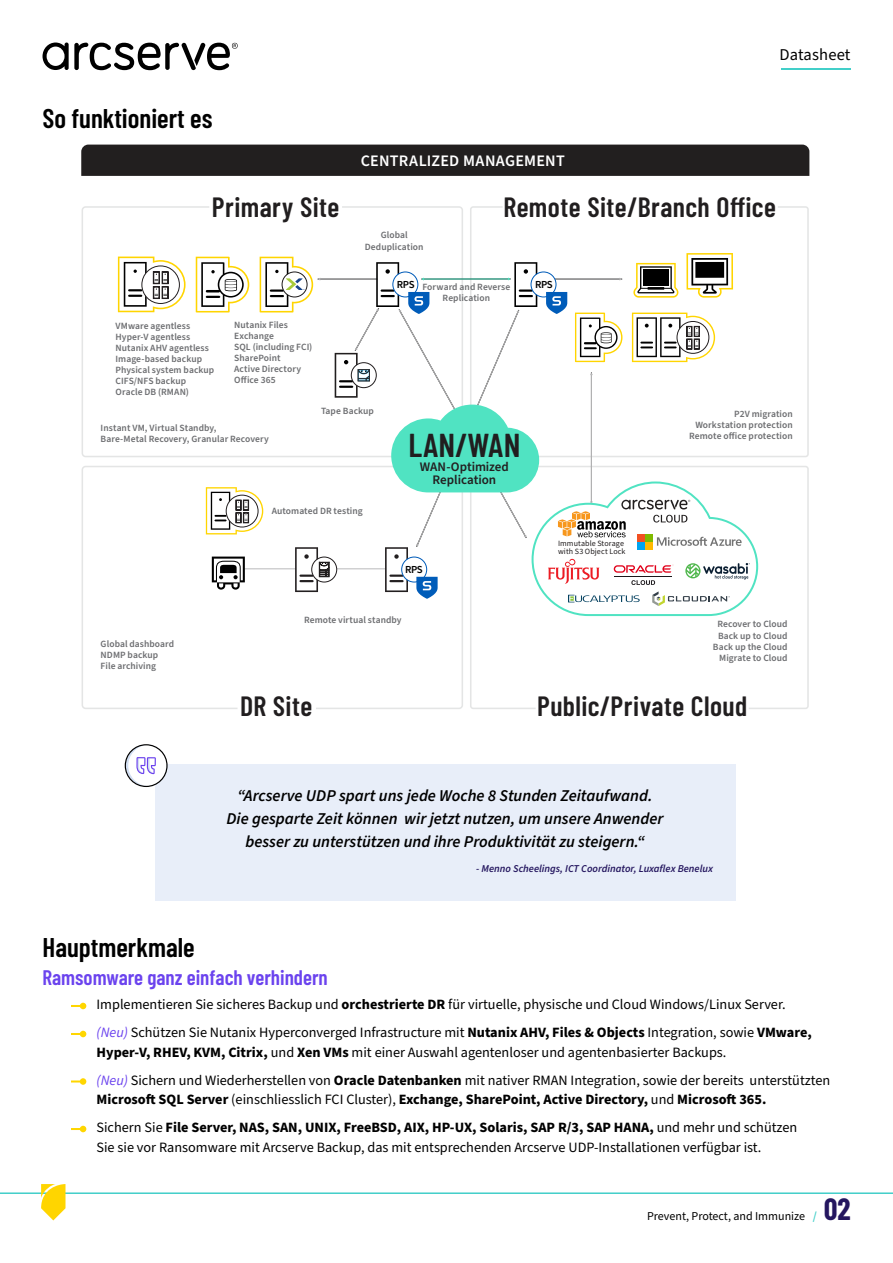
<style>
.page{position:relative;width:893px;height:1263px;background:#fff}
.page>*{position:absolute;margin:0;border:0;box-sizing:border-box;transform-origin:0 0}
.t1{font:600 33px "Barlow Condensed";letter-spacing:-.005em;color:#211e1f}
.t2{font:600 27.75px "Barlow Condensed";letter-spacing:.02em;color:#211e1f}
.t3{font:600 27px "Barlow Condensed";color:#000}
.t4{font:600 21px "Barlow Condensed";color:#6b43ee}
.t5{font:italic 600 16.5px/22.5px "Source Sans Pro";color:#000;text-align:center}
.t6{font:16.5px "Source Sans Pro";letter-spacing:.01em;color:#000}
.t7{font:600 16.05px "Source Sans Pro";letter-spacing:.01em;color:#fff}
.t8{font:14.25px/28px "Source Sans Pro";color:#000}
.t9{font:700 14.25px/28px "Source Sans Pro";color:#000}
.t10{font:600 13.05px/13px "Source Sans Pro";letter-spacing:-.005em;color:#231f20;text-align:center}
.t11{font:12px "Source Sans Pro";color:#000}
.t12{font:600 10.8px "Source Sans Pro";letter-spacing:-.04em;color:#000}
.t13{font:italic 600 10.5px "Source Sans Pro";color:#24165f}
.t14{font:600 9.6px/11.1px "Source Sans Pro";letter-spacing:.005em;color:#6d6e71}
.t15{font:8.1px/7.5px "Source Sans Pro";letter-spacing:.01em;color:#231f20}
.s1{font-weight:700}
.s2{font-style:italic;color:#6b43ee}
.s3{font-weight:400}
.s4{font-weight:600;color:#42cfc9}
.s5{font-family:"Barlow Condensed";font-weight:700;font-size:30px;color:#24165f}
</style>
<div class="page">
<svg style="left:43px;top:43px;width:195px;height:27px"></svg>
<hr style="left:0;top:1192px;width:893px;height:2px;background:#42cfc9">
<svg style="left:41px;top:1184px;width:25px;height:36px"></svg>
<hr style="left:781px;top:68px;width:69px;height:2px;background:#42cfc9">
<svg style="left:71px;top:1003px;width:15px;height:6px"></svg>
<svg style="left:71px;top:1031px;width:15px;height:6px"></svg>
<svg style="left:71px;top:1078px;width:15px;height:7px"></svg>
<svg style="left:71px;top:1126px;width:15px;height:6px"></svg>
<div style="left:155px;top:764px;width:581px;height:136px;background:#e8eef9"></div>
<svg style="left:125px;top:744px;width:43px;height:43px"></svg>
<svg style="left:82px;top:206px;width:381px;height:251px"></svg>
<svg style="left:470px;top:206px;width:339px;height:251px"></svg>
<svg style="left:470px;top:466px;width:339px;height:243px"></svg>
<svg style="left:82px;top:466px;width:381px;height:243px"></svg>
<svg style="left:118px;top:257px;width:68px;height:55px"></svg>
<div style="left:81px;top:145px;width:728px;height:31px;background:#221f1f"></div>
<svg style="left:196px;top:253px;width:562px;height:363px"></svg>
<h3 class="t3" style="left:43px;top:101px;width:171px">So funktioniert es</h3>
<p class="t7" style="left:361px;top:150px;width:205px">CENTRALIZED MANAGEMENT</p>
<p class="t6" style="left:780px;top:43px;width:72px">Datasheet</p>
<h2 class="t2" style="left:212px;top:190px;width:129px">Primary Site</h2>
<h2 class="t2" style="left:503px;top:190px;width:274px">Remote Site/Branch Office</h2>
<p class="t14" style="left:365px;top:230px;width:60px;text-align:center">Global<br>Deduplication</p>
<p class="t14" style="left:116px;top:321px;width:100px">VMware agentless<br>Hyper-V agentless<br>Nutanix AHV agentless<br>Image-based backup<br>Physical system backup<br>CIFS/NFS backup<br>Oracle DB (RMAN)</p>
<p class="t14" style="left:234px;top:320px;width:80px">Nutanix Files<br>Exchange<br>SQL (including FCI)<br>SharePoint<br>Active Directory<br>Office 365</p>
<p class="t14" style="left:321px;top:405px;width:54px">Tape Backup</p>
<p class="t12" style="left:397px;top:277px;width:19px">RPS</p>
<p class="t12" style="left:535px;top:277px;width:19px">RPS</p>
<p class="t14" style="left:422px;top:281px;width:89px;text-align:center">Forward and Reverse<br>Replication</p>
<p class="t14" style="left:101px;top:423px;width:170px">Instant VM, Virtual Standby,<br>Bare-Metal Recovery, Granular Recovery</p>
<h1 class="t1" style="left:408px;top:424px;width:113px">LAN/WAN</h1>
<p class="t14" style="left:101px;top:638px;width:75px">Global dashboard<br>NDMP backup<br>File archiving</p>
<p class="t14" style="left:272px;top:506px;width:92px">Automated DR testing</p>
<p class="t10" style="left:420px;top:461px;width:90px">WAN-Optimized<br>Replication</p>
<p class="t12" style="left:405px;top:562px;width:19px">RPS</p>
<p class="t14" style="left:304px;top:615px;width:99px">Remote virtual standby</p>
<p class="t15" style="left:558px;top:540px;width:69px">Immutable Storage with S3 Object Lock</p>
<p class="t14" style="left:689px;top:409px;width:105px;text-align:right">P2V migration<br>Workstation protection<br>Remote office protection</p>
<p class="t14" style="left:713px;top:619px;width:76px;text-align:right">Recover to Cloud<br>Back up to Cloud<br>Back up the Cloud<br>Migrate to Cloud</p>
<h2 class="t2" style="left:240px;top:689px;width:74px">DR Site</h2>
<h2 class="t2" style="left:537px;top:689px;width:212px">Public/Private Cloud</h2>
<p class="t5" style="left:227px;top:785px;width:438px">“Arcserve UDP spart uns jede Woche 8 Stunden Zeitaufwand.<br>Die gesparte Zeit können wir jetzt nutzen, um unsere Anwender besser zu unterstützen und ihre Produktivität zu steigern.“</p>
<p class="t13" style="left:476px;top:861px;width:238px">- Menno Scheelings, ICT Coordinator, Luxaflex Benelux</p>
<h3 class="t3" style="left:43px;top:931px;width:154px">Hauptmerkmale</h3>
<h3 class="t4" style="left:43px;top:965px;width:287px">Ramsomware ganz einfach verhindern</h3>
<p class="t8" style="left:97px;top:991px;width:717px">Implementieren Sie sicheres Backup und <span class="s1">orchestrierte DR</span> für virtuelle, physische und Cloud Windows/Linux Server. <span class="s2">(Neu)</span> Schützen Sie Nutanix Hyperconverged Infrastructure mit <span class="s1">Nutanix AHV, Files &amp; Objects</span> Integration, sowie <span class="s1">VMware,</span></p>
<p class="t8" style="left:97px;top:1038px;width:735px"><span class="s1">Hyper-V, RHEV, KVM, Citrix,</span> und <span class="s1">Xen VMs</span> mit einer Auswahl agentenloser und agentenbasierter Backups.<br><span class="s2">(Neu)</span> Sichern und Wiederherstellen von <span class="s1">Oracle Datenbanken</span> mit nativer RMAN Integration, sowie der bereits unterstützten</p>
<p class="t9" style="left:97px;top:1086px;width:702px">Microsoft SQL Server <span class="s3">(einschliesslich FCI Cluster),</span> Exchange, SharePoint, Active Directory, <span class="s3">und</span> Microsoft 365.<br><span class="s3">Sichern Sie</span> File Server, NAS, SAN, UNIX, FreeBSD, AIX, HP-UX, Solaris, SAP R/3, SAP HANA, <span class="s3">und mehr und schützen</span></p>
<p class="t8" style="left:97px;top:1133px;width:666px">Sie sie vor Ransomware mit Arcserve Backup, das mit entsprechenden Arcserve UDP-Installationen verfügbar ist.</p>
<p class="t11" style="left:647px;top:1208px;width:205px">Prevent, Protect, and Immunize <span class="s4">/</span> <span class="s5">02</span></p>
</div>
